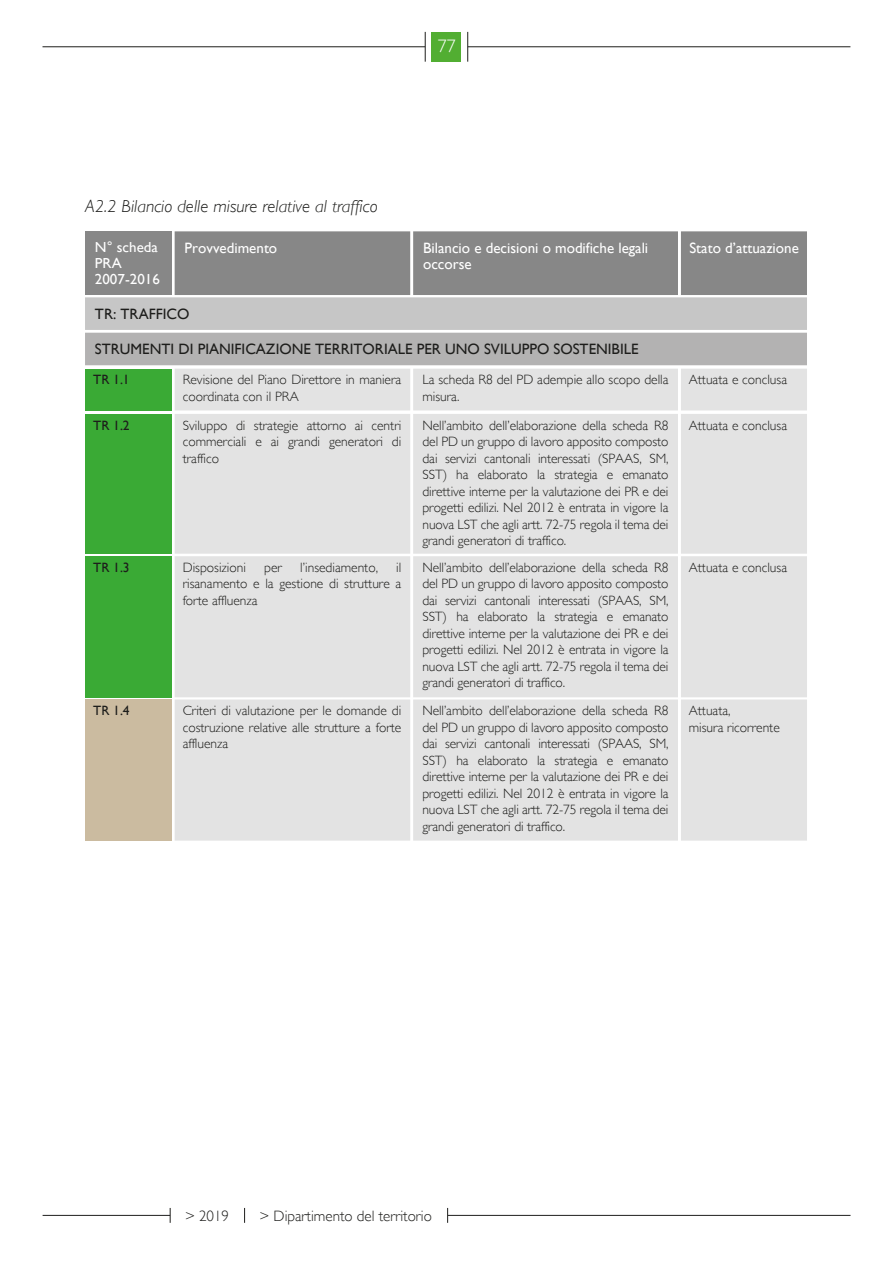
<style>
.page{position:relative;width:893px;height:1263px;background:#fff}
.page>*{position:absolute;margin:0;border:0;box-sizing:border-box;transform-origin:0 0}
.t1{font:300 18px "Gill Sans";color:#fff}
.t2{font:italic 300 17.4px "Gill Sans";color:#1d1d1b}
.t3{font:15px "Gill Sans";color:#1d1d1b}
.t4{font:15px/16.5px "Gill Sans";color:#fff}
.t5{font:300 15px "Gill Sans";color:#1e1e1c}
.t6{font:14.55px/16px "Gill Sans";color:#fff}
.t7{font:300 13.5px/16.5px "Gill Sans";color:#1d1d1b;text-align:justify}
.t8{font:13.5px "Gill Sans";color:#1d1d1b}
</style>
<div class="page">
<hr style="left:43px;top:47px;width:382px;height:1px;background:#1d1d1b">
<hr style="left:425px;top:32px;width:1px;height:30px;background:#1d1d1b">
<hr style="left:468px;top:47px;width:382px;height:1px;background:#1d1d1b">
<hr style="left:467px;top:32px;width:1px;height:30px;background:#1d1d1b">
<div style="left:432px;top:32px;width:29px;height:30px;background:#52ae32"></div>
<hr style="left:43px;top:1215px;width:127px;height:1px;background:#1e1e1c">
<svg style="left:170px;top:1208px;width:1px;height:15px"></svg>
<hr style="left:448px;top:1215px;width:402px;height:1px;background:#1e1e1c">
<svg style="left:447px;top:1208px;width:1px;height:15px"></svg>
<svg style="left:244px;top:1208px;width:1px;height:15px"></svg>
<svg style="left:85px;top:231px;width:722px;height:610px;background:#cad1c9"></svg>
<p class="t2" style="left:85px;top:196px;width:294px">A2.2 Bilancio delle misure relative al traffico</p>
<h1 class="t1" style="left:438px;top:36px;width:19px">77</h1>
<p class="t6" style="left:95px;top:240px;width:66px">N° scheda<br>PRA<br>2007-2016</p>
<p class="t4" style="left:185px;top:240px;width:94px">Provvedimento</p>
<p class="t4" style="left:423px;top:240px;width:227px">Bilancio e decisioni o modifiche legali occorse</p>
<p class="t4" style="left:689px;top:240px;width:111px">Stato d’attuazione</p>
<p class="t3" style="left:95px;top:305px;width:96px">TR: TRAFFICO</p>
<p class="t3" style="left:95px;top:340px;width:545px">STRUMENTI DI PIANIFICAZIONE TERRITORIALE PER UNO SVILUPPO SOSTENIBILE</p>
<p class="t7" style="left:183px;top:372px;width:220px">Revisione del Piano Direttore in maniera coordinata con il PRA</p>
<p class="t7" style="left:422px;top:372px;width:248px">La scheda R8 del PD adempie allo scopo della misura.</p>
<p class="t8" style="left:93px;top:372px;width:38px">TR 1.1</p>
<p class="t7" style="left:689px;top:372px;width:100px">Attuata e conclusa</p>
<p class="t7" style="left:183px;top:417px;width:220px">Sviluppo di strategie attorno ai centri commerciali e ai grandi generatori di traffico</p>
<p class="t7" style="left:422px;top:417px;width:248px">Nell’ambito dell’elaborazione della scheda R8 del PD un gruppo di lavoro apposito composto dai servizi cantonali interessati (SPAAS, SM, SST) ha elaborato la strategia e emanato direttive interne per la valutazione dei PR e dei progetti edilizi. Nel 2012 è entrata in vigore la nuova LST che agli artt. 72-75 regola il tema dei grandi generatori di traffico.</p>
<p class="t8" style="left:93px;top:417px;width:38px">TR 1.2</p>
<p class="t7" style="left:689px;top:417px;width:100px">Attuata e conclusa</p>
<p class="t8" style="left:93px;top:559px;width:38px">TR 1.3</p>
<p class="t7" style="left:689px;top:559px;width:100px">Attuata e conclusa</p>
<p class="t7" style="left:183px;top:559px;width:220px;text-indent:214px">il risanamento e la gestione di strutture a forte affluenza</p>
<p class="t7" style="left:422px;top:559px;width:248px">Nell’ambito dell’elaborazione della scheda R8 del PD un gruppo di lavoro apposito composto dai servizi cantonali interessati (SPAAS, SM, SST) ha elaborato la strategia e emanato direttive interne per la valutazione dei PR e dei progetti edilizi. Nel 2012 è entrata in vigore la nuova LST che agli artt. 72-75 regola il tema dei grandi generatori di traffico.</p>
<p class="t7" style="left:183px;top:559px;width:65px">Disposizioni</p>
<p class="t7" style="left:264px;top:559px;width:19px">per</p>
<p class="t7" style="left:300px;top:559px;width:79px">l’insediamento,</p>
<p class="t8" style="left:93px;top:703px;width:38px">TR 1.4</p>
<p class="t7" style="left:183px;top:702px;width:220px">Criteri di valutazione per le domande di costruzione relative alle strutture a forte affluenza</p>
<p class="t7" style="left:422px;top:702px;width:248px">Nell’ambito dell’elaborazione della scheda R8 del PD un gruppo di lavoro apposito composto dai servizi cantonali interessati (SPAAS, SM, SST) ha elaborato la strategia e emanato direttive interne per la valutazione dei PR e dei progetti edilizi. Nel 2012 è entrata in vigore la nuova LST che agli artt. 72-75 regola il tema dei grandi generatori di traffico.</p>
<p class="t7" style="left:689px;top:702px;width:92px">Attuata,<br>misura ricorrente</p>
<p class="t5" style="left:185px;top:1207px;width:46px">&gt; 2019</p>
<p class="t5" style="left:260px;top:1207px;width:174px">&gt; Dipartimento del territorio</p>
</div>
